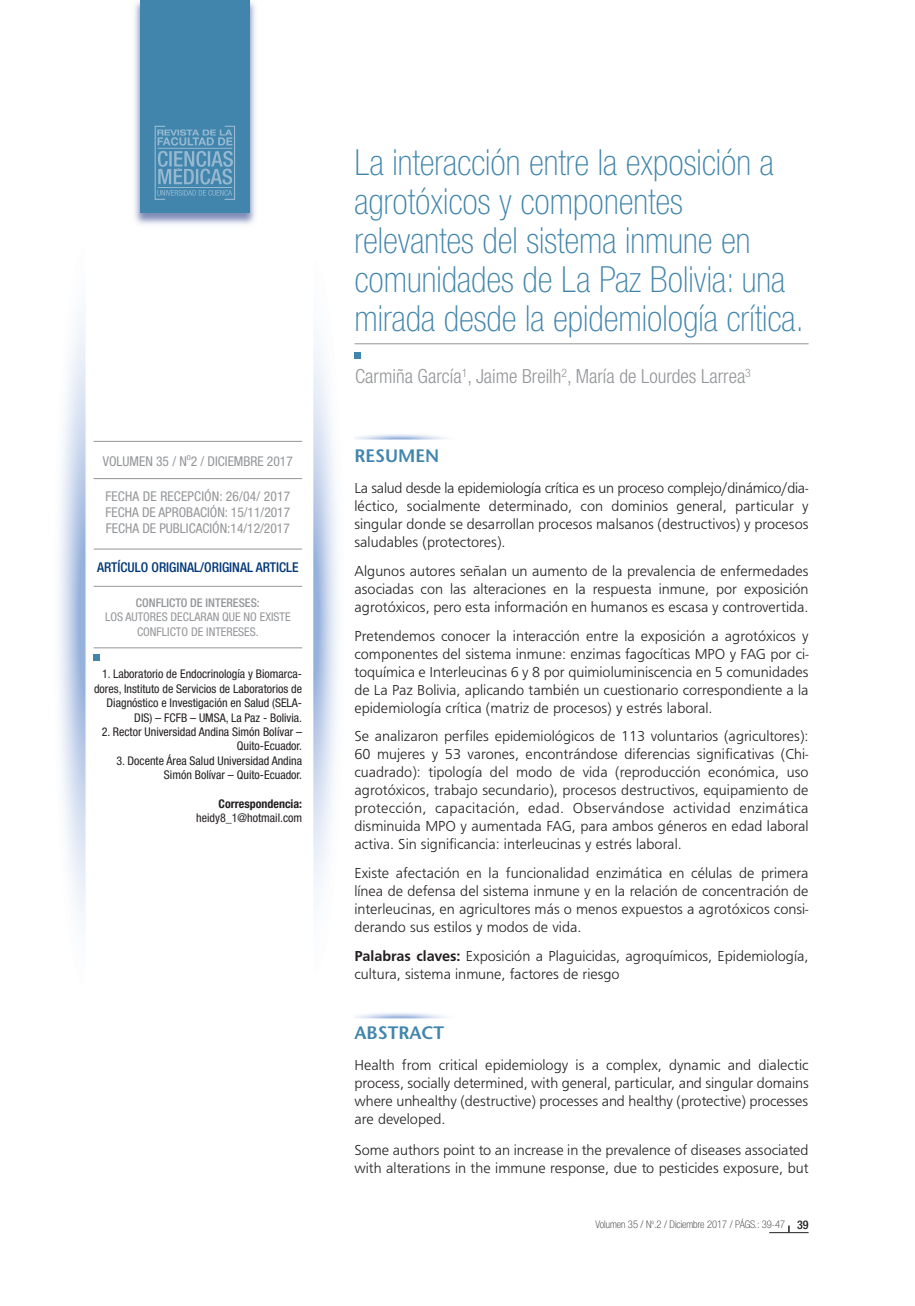
<style>
.page{position:relative;width:915px;height:1306px;background:#fff}
.page>*{position:absolute;margin:0;border:0;box-sizing:border-box;transform-origin:0 0}
.t1{font:100 condensed 36px/39px "Helvetica Neue LT Std";color:#4185ac}
.t2{font:300 condensed 19.5px "Helvetica Neue LT Std";color:#939598}
.t3{font:600 18px "Stone Sans";color:#4185ac}
.t4{font:15px/18px "Frugal Sans Light DTC";color:#231f20;text-align:justify}
.t5{font:condensed 13.5px/16.2px "Helvetica Neue LT Std";color:#939598;text-align:justify}
.t6{font:500 condensed 13.5px "Helvetica Neue LT Std";color:#013778}
.t7{font:condensed 12px/14.4px "Helvetica Neue LT Std";color:#231f20;text-align:right}
.t8{font:condensed 12px/14.4px "Helvetica Neue LT Std";color:#939598;text-align:center}
.t9{font:500 condensed 12px "Helvetica Neue LT Std";color:#939598}
.t10{font:700 condensed 12px "Helvetica Neue LT Std";color:#231f20}
.t11{font:500 condensed 12px "Helvetica Neue LT Std";color:#231f20}
.t12{font:100 condensed 10.5px "Helvetica Neue LT Std";color:#231f20}
.s1{font-family:"Frugal Sans Bold DTC"}
</style>
<div class="page">
<img style="left:59px;top:315px;width:45px;height:606px">
<img style="left:292px;top:343px;width:46px;height:551px">
<img style="left:135px;top:0;width:120px;height:224px">
<div style="left:140px;top:0;width:109px;height:212px;background:#4185ac"></div>
<hr style="left:94px;top:441px;width:208px;height:1px;background:#939598">
<hr style="left:354px;top:343px;width:454px;height:1px;background:#939598">
<hr style="left:94px;top:478px;width:208px;height:1px;background:#939598">
<hr style="left:94px;top:549px;width:208px;height:1px;background:#939598">
<hr style="left:94px;top:586px;width:208px;height:1px;background:#939598">
<hr style="left:94px;top:647px;width:208px;height:1px;background:#939598">
<div style="left:354px;top:352px;width:7px;height:7px;background:#4185ac"></div>
<div style="left:94px;top:654px;width:6px;height:7px;background:#4185ac"></div>
<svg style="left:154px;top:126px;width:81px;height:74px"></svg>
<hr style="left:157px;top:148px;width:75px;height:1px;background:#96b8d1">
<hr style="left:157px;top:187px;width:75px;height:1px;background:#96b8d1">
<hr style="left:769px;top:1232px;width:39px;height:1px;background:#231f20">
<p class="t5" style="left:103px;top:454px;width:191px">VOLUMEN 35 / N<sup>o</sup>2 / DICIEMBRE 2017</p>
<p class="t5" style="left:105px;top:489px;width:186px">FECHA DE RECEPCIÓN: 26/04/ 2017<br>FECHA DE APROBACIÓN: 15/11/2017<br>FECHA DE PUBLICACIÓN:14/12/2017</p>
<p class="t6" style="left:97px;top:562px;width:203px">ARTÍCULO ORIGINAL/ORIGINAL ARTICLE</p>
<p class="t9" style="left:136px;top:598px;width:125px">CONFLICTO DE INTERESES:</p>
<p class="t8" style="left:105px;top:610px;width:187px">LOS AUTORES DECLARAN QUE NO EXISTE<br>CONFLICTO DE INTERESES.</p>
<p class="t7" style="left:94px;top:668px;width:209px">1. Laboratorio de Endocrinología y Biomarca&shy;dores, Instituto de Servicios de Laboratorios de Diagnóstico e Investigación en Salud (SELA-DIS) – FCFB – UMSA, La Paz - Bolivia.</p>
<p class="t7" style="left:102px;top:725px;width:202px">2. Rector Universidad Andina Simón Bolívar –<br>Quito-Ecuador.</p>
<p class="t7" style="left:116px;top:754px;width:187px">3. Docente Área Salud Universidad Andina<br>Simón Bolívar – Quito-Ecuador.</p>
<p class="t10" style="left:218px;top:799px;width:85px">Correspondencia:</p>
<p class="t7" style="left:196px;top:812px;width:107px">heidy8_1@hotmail.com</p>
<h1 class="t1" style="left:354px;top:145px;width:451px">La interacción entre la exposición a agrotóxicos y componentes relevantes del sistema inmune en comunidades de La Paz Bolivia: una mirada desde la epidemiología crítica.</h1>
<h2 class="t2" style="left:355px;top:369px;width:397px">Carmiña García<sup>1</sup>, Jaime Breilh<sup>2</sup>, María de Lourdes Larrea<sup>3</sup></h2>
<p class="t3" style="left:354px;top:449px;width:86px">RESUMEN</p>
<p class="t4" style="left:354px;top:479px;width:455px">La salud desde la epidemiología crítica es un proceso complejo/dinámico/dia&shy;léctico, socialmente determinado, con dominios general, particular y singular donde se desarrollan procesos malsanos (destructivos) y procesos saludables (protectores).</p>
<p class="t4" style="left:354px;top:562px;width:455px">Algunos autores señalan un aumento de la prevalencia de enfermedades asociadas con las alteraciones en la respuesta inmune, por exposición agrotóxicos, pero esta información en humanos es escasa y controvertida.</p>
<p class="t4" style="left:354px;top:626px;width:455px">Pretendemos conocer la interacción entre la exposición a agrotóxicos y componentes del sistema inmune: enzimas fagocíticas MPO y FAG por ci&shy;toquímica e Interleucinas 6 y 8 por quimioluminiscencia en 5 comunidades de La Paz Bolivia, aplicando también un cuestionario correspondiente a la epidemiología crítica (matriz de procesos) y estrés laboral.</p>
<p class="t4" style="left:354px;top:727px;width:455px">Se analizaron perfiles epidemiológicos de 113 voluntarios (agricultores):<br>60 mujeres y 53 varones, encontrándose diferencias significativas (Chi&shy;cuadrado): tipología del modo de vida (reproducción económica, uso agrotóxicos, trabajo secundario), procesos destructivos, equipamiento de protección, capacitación, edad. Observándose actividad enzimática disminuida MPO y aumentada FAG, para ambos géneros en edad laboral activa. Sin significancia: interleucinas y estrés laboral.</p>
<p class="t4" style="left:354px;top:864px;width:455px">Existe afectación en la funcionalidad enzimática en células de primera línea de defensa del sistema inmune y en la relación de concentración de interleucinas, en agricultores más o menos expuestos a agrotóxicos consi&shy;derando sus estilos y modos de vida.</p>
<p class="t4" style="left:354px;top:946px;width:455px"><span class="s1">Palabras claves:</span> Exposición a Plaguicidas, agroquímicos, Epidemiología, cultura, sistema inmune, factores de riesgo</p>
<p class="t3" style="left:354px;top:1025px;width:91px">ABSTRACT</p>
<p class="t4" style="left:354px;top:1056px;width:455px">Health from critical epidemiology is a complex, dynamic and dialectic process, socially determined, with general, particular, and singular domains where unhealthy (destructive) processes and healthy (protective) processes are developed.</p>
<p class="t4" style="left:354px;top:1140px;width:455px">Some authors point to an increase in the prevalence of diseases associated with alterations in the immune response, due to pesticides exposure, but</p>
<p class="t12" style="left:595px;top:1220px;width:191px">Volumen 35 / N<sup>o</sup>.2 / Diciembre 2017 / PÁGS.: 39-47</p>
<p class="t11" style="left:796px;top:1220px;width:13px">39</p>
</div>
